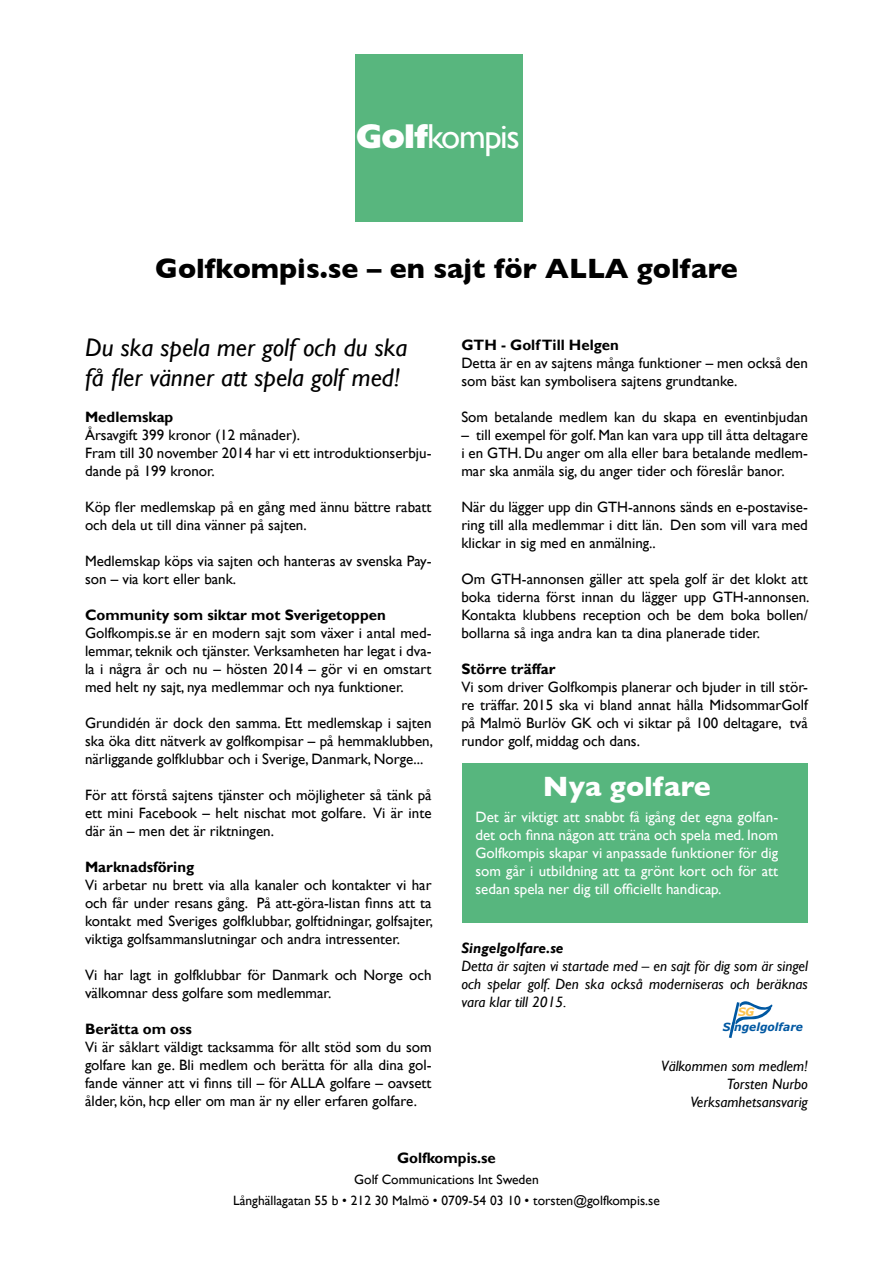
<style>
.page{position:relative;width:893px;height:1263px;background:#fff}
.page>*{position:absolute;margin:0;border:0;box-sizing:border-box;transform-origin:0 0}
.t1{font:34.65px "Gill Sans";letter-spacing:-.04em;color:#fff}
.t2{font:700 28.5px "Gill Sans";color:#000}
.t3{font:700 28.5px "Gill Sans";color:#fff}
.t4{font:italic 25.5px/30.6px "Gill Sans";color:#000}
.t5{font:15px/18px "Gill Sans";color:#000;text-align:justify}
.t6{font:15px/18px "Gill Sans";color:#fff;text-align:justify}
.t7{font:italic 15px/18px "Gill Sans";color:#000;text-align:justify}
.t8{font:700 15px "Gill Sans";color:#000}
.t9{font:italic 700 15px "Gill Sans";color:#000}
.t10{font:13.5px/21px "Gill Sans";color:#000;text-align:center}
.t11{font:italic 700 11.25px "Verdana";color:#0058a2;scale:.95 1}
.s1{font-weight:800}
</style>
<div class="page">
<div style="left:355px;top:54px;width:167px;height:168px;background:#58b67e"></div>
<div style="left:462px;top:763px;width:345px;height:160px;background:#57b67e"></div>
<svg style="left:729px;top:1001px;width:44px;height:37px"></svg>
<h1 class="t1" style="left:355px;top:116px;width:166px"><span class="s1">Golf</span>kompis</h1>
<h2 class="t2" style="left:155px;top:252px;width:584px">Golfkompis.se – en sajt för ALLA golfare</h2>
<h3 class="t4" style="left:85px;top:332px;width:324px">Du ska spela mer golf och du ska få fler vänner att spela golf med!</h3>
<p class="t8" style="left:85px;top:408px;width:90px">Medlemskap</p>
<p class="t5" style="left:85px;top:426px;width:348px;text-align:left">Årsavgift 399 kronor (12 månader).<br>Fram till 30 november 2014 har vi ett introduktionserbju&shy;dande på 199 kronor.</p>
<p class="t5" style="left:85px;top:498px;width:348px">Köp fler medlemskap på en gång med ännu bättre rabatt och dela ut till dina vänner på sajten.</p>
<p class="t5" style="left:85px;top:552px;width:348px">Medlemskap köps via sajten och hanteras av svenska Pay&shy;son – via kort eller bank.</p>
<p class="t8" style="left:85px;top:606px;width:302px">Community som siktar mot Sverigetoppen</p>
<p class="t5" style="left:85px;top:624px;width:348px">Golfkompis.se är en modern sajt som växer i antal med&shy;lemmar, teknik och tjänster. Verksamheten har legat i dva&shy;la i några år och nu – hösten 2014 – gör vi en omstart med helt ny sajt, nya medlemmar och nya funktioner.</p>
<p class="t5" style="left:85px;top:714px;width:350px">Grundidén är dock den samma. Ett medlemskap i sajten ska öka ditt nätverk av golfkompisar – på hemmaklubben, närliggande golfklubbar och i Sverige, Danmark, Norge...</p>
<p class="t5" style="left:85px;top:786px;width:348px">För att förstå sajtens tjänster och möjligheter så tänk på ett mini Facebook – helt nischat mot golfare. Vi är inte där än – men det är riktningen.</p>
<p class="t8" style="left:85px;top:858px;width:111px">Marknadsföring</p>
<p class="t5" style="left:85px;top:876px;width:350px">Vi arbetar nu brett via alla kanaler och kontakter vi har och får under resans gång. På att-göra-listan finns att ta kontakt med Sveriges golfklubbar, golftidningar, golfsajter, viktiga golfsammanslutningar och andra intressenter.</p>
<p class="t5" style="left:85px;top:966px;width:348px">Vi har lagt in golfklubbar för Danmark och Norge och välkomnar dess golfare som medlemmar.</p>
<p class="t8" style="left:85px;top:1020px;width:108px">Berätta om oss</p>
<p class="t5" style="left:85px;top:1038px;width:348px">Vi är såklart väldigt tacksamma för allt stöd som du som golfare kan ge. Bli medlem och berätta för alla dina gol&shy;fande vänner att vi finns till – för ALLA golfare – oavsett ålder, kön, hcp eller om man är ny eller erfaren golfare.</p>
<p class="t8" style="left:461px;top:335px;width:159px">GTH - Golf Till Helgen</p>
<p class="t5" style="left:461px;top:354px;width:348px">Detta är en av sajtens många funktioner – men också den som bäst kan symbolisera sajtens grundtanke.</p>
<p class="t5" style="left:461px;top:408px;width:348px">Som betalande medlem kan du skapa en eventinbjudan</p>
<p class="t5" style="left:461px;top:426px;width:348px">– till exempel för golf. Man kan vara upp till åtta deltagare i en GTH. Du anger om alla eller bara betalande medlem&shy;mar ska anmäla sig, du anger tider och föreslår banor.</p>
<p class="t5" style="left:461px;top:498px;width:348px">När du lägger upp din GTH-annons sänds en e-postavise&shy;ring till alla medlemmar i ditt län. Den som vill vara med klickar in sig med en anmälning..</p>
<p class="t5" style="left:461px;top:570px;width:350px">Om GTH-annonsen gäller att spela golf är det klokt att boka tiderna först innan du lägger upp GTH-annonsen.<br>Kontakta klubbens reception och be dem boka bollen/ bollarna så inga andra kan ta dina planerade tider.</p>
<p class="t8" style="left:461px;top:659px;width:96px">Större träffar</p>
<p class="t5" style="left:461px;top:678px;width:348px">Vi som driver Golfkompis planerar och bjuder in till stör&shy;re träffar. 2015 ska vi bland annat hålla MidsommarGolf på Malmö Burlöv GK och vi siktar på 100 deltagare, två rundor golf, middag och dans.</p>
<h2 class="t3" style="left:543px;top:769px;width:169px">Nya golfare</h2>
<p class="t6" style="left:475px;top:808px;width:304px">Det är viktigt att snabbt få igång det egna golfan&shy;det och finna någon att träna och spela med. Inom Golfkompis skapar vi anpassade funktioner för dig som går i utbildning att ta grönt kort och för att sedan spela ner dig till officiellt handicap.</p>
<p class="t9" style="left:461px;top:939px;width:104px">Singelgolfare.se</p>
<p class="t7" style="left:461px;top:957px;width:348px">Detta är sajten vi startade med – en sajt för dig som är singel och spelar golf. Den ska också moderniseras och beräknas vara klar till 2015.</p>
<p class="t11" style="left:723px;top:1020px;width:86px">Singelgolfare</p>
<p class="t7" style="left:661px;top:1057px;width:148px;text-align:right">Välkommen som medlem!<br>Torsten Nurbo<br>Verksamhetsansvarig</p>
<p class="t8" style="left:397px;top:1149px;width:100px">Golfkompis.se</p>
<p class="t10" style="left:233px;top:1169px;width:428px">Golf Communications Int Sweden<br>Långhällagatan 55 b • 212 30 Malmö • 0709-54 03 10 • torsten@golfkompis.se</p>
</div>
